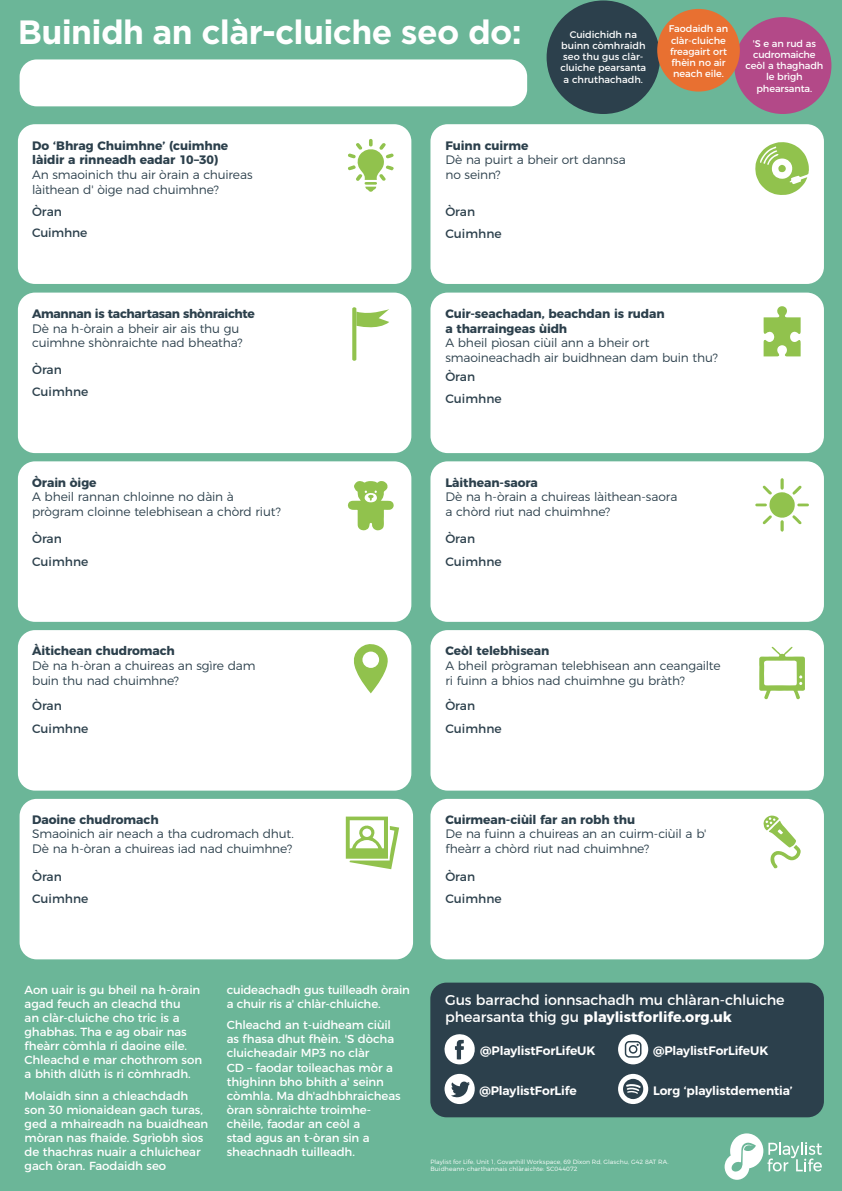
<style>
.page{position:relative;width:842px;height:1191px;background:#6bb698}
.page>*{position:absolute;margin:0;border:0;box-sizing:border-box;transform-origin:0 0}
.t1{font:700 33.6px "Gotham";letter-spacing:-.02em;color:#fff}
.t2{font:14.3px/17.1px "Montserrat";letter-spacing:-.015em;color:#fff}
.t3{font:300 12.2px/14.7px "Montserrat";letter-spacing:-.015em;color:#2c404c}
.t4{font:700 12.2px/14.7px "Montserrat";letter-spacing:-.005em;color:#2c404c}
.t5{font:12.2px/22.4px "Montserrat";color:#2c404c}
.t6{font:600 12.2px "Montserrat";letter-spacing:-.01em;color:#fff}
.t7{font:700 12.2px "Montserrat";letter-spacing:-.025em;color:#2c404c}
.t8{font:11.7px/14.1px "Montserrat";letter-spacing:-.01em;color:#fff}
.t9{font:9.7px/11.2px "Montserrat";letter-spacing:-.01em;color:#fff;text-align:center}
.t10{font:300 6.1px/7.3px "Montserrat";letter-spacing:.01em;color:#fff}
.s1{font-weight:700}
</style>
<div class="page">
<div style="left:20px;top:59px;width:507px;height:47px;background:#fff;border-radius:17px"></div>
<div style="left:18px;top:461px;width:393px;height:161px;background:#fff;border-radius:17px"></div>
<svg style="left:347px;top:481px;width:47px;height:50px"></svg>
<div style="left:430px;top:124px;width:394px;height:160px;background:#fff;border-radius:17px"></div>
<svg style="left:755px;top:142px;width:54px;height:53px"></svg>
<div style="left:778px;top:165px;width:8px;height:7px;background:#91c24d;border-radius:50%"></div>
<div style="left:430px;top:461px;width:394px;height:161px;background:#fff;border-radius:17px"></div>
<svg style="left:755px;top:478px;width:54px;height:54px"></svg>
<div style="left:430px;top:630px;width:394px;height:160px;background:#fff;border-radius:17px"></div>
<svg style="left:759px;top:647px;width:46px;height:52px"></svg>
<div style="left:430px;top:799px;width:394px;height:160px;background:#fff;border-radius:17px"></div>
<svg style="left:763px;top:815px;width:38px;height:53px"></svg>
<div style="left:18px;top:292px;width:393px;height:161px;background:#fff;border-radius:17px"></div>
<svg style="left:352px;top:307px;width:37px;height:54px"></svg>
<div style="left:18px;top:124px;width:393px;height:160px;background:#fff;border-radius:17px"></div>
<svg style="left:348px;top:139px;width:46px;height:53px"></svg>
<div style="left:18px;top:630px;width:393px;height:160px;background:#fff;border-radius:17px"></div>
<svg style="left:354px;top:644px;width:34px;height:49px"></svg>
<div style="left:20px;top:799px;width:393px;height:160px;background:#fff;border-radius:17px"></div>
<svg style="left:346px;top:816px;width:53px;height:53px"></svg>
<div style="left:430px;top:292px;width:394px;height:161px;background:#fff;border-radius:17px"></div>
<svg style="left:763px;top:306px;width:38px;height:50px"></svg>
<svg style="left:725px;top:1133px;width:97px;height:46px"></svg>
<div style="left:734px;top:17px;width:97px;height:97px;background:#b34988;border-radius:50%"></div>
<div style="left:547px;top:0;width:113px;height:114px;background:#2c404c;border-radius:50%"></div>
<div style="left:657px;top:9px;width:83px;height:83px;background:#e87031;border-radius:50%"></div>
<div style="left:430px;top:982px;width:394px;height:135px;background:#2c404c;border-radius:16px"></div>
<svg style="left:444px;top:1034px;width:31px;height:30px"></svg>
<svg style="left:444px;top:1073px;width:31px;height:31px"></svg>
<div style="left:618px;top:1034px;width:30px;height:30px;background:#fff;border-radius:50%"></div>
<svg style="left:625px;top:1041px;width:16px;height:16px"></svg>
<div style="left:618px;top:1073px;width:30px;height:31px;background:#fff;border-radius:50%"></div>
<svg style="left:623px;top:1078px;width:20px;height:21px"></svg>
<h1 class="t1" style="left:18px;top:13px;width:505px">Buinidh an clàr-cluiche seo do:</h1>
<p class="t9" style="left:560px;top:28px;width:87px">Cuidichidh na buinn còmhraidh seo thu gus clàr&shy;cluiche pearsanta a chruthachadh.</p>
<p class="t9" style="left:669px;top:23px;width:61px">Faodaidh an clàr-cluiche freagairt ort fhèin no air neach eile.</p>
<p class="t9" style="left:746px;top:37px;width:79px">'S e an rud as cudromaiche ceòl a thaghadh le brìgh phearsanta.</p>
<p class="t4" style="left:32px;top:137px;width:198px">Do ‘Bhrag Chuimhne’ (cuimhne làidir a rinneadh eadar 10–30)</p>
<p class="t3" style="left:32px;top:166px;width:222px">An smaoinich thu air òrain a chuireas làithean d' òige nad chuimhne?</p>
<p class="t5" style="left:32px;top:200px;width:57px;line-height:21.4px">Òran<br>Cuimhne</p>
<p class="t4" style="left:445px;top:137px;width:85px">Fuinn cuirme</p>
<p class="t3" style="left:445px;top:151px;width:182px">Dè na puirt a bheir ort dannsa no seinn?</p>
<p class="t5" style="left:445px;top:199px;width:58px">Òran<br>Cuimhne</p>
<p class="t7" style="left:32px;top:303px;width:224px">Amannan is tachartasan shònraichte</p>
<p class="t3" style="left:32px;top:320px;width:212px">Dè na h-òrain a bheir air ais thu gu cuimhne shònraichte nad bheatha?</p>
<p class="t5" style="left:32px;top:357px;width:58px">Òran<br>Cuimhne</p>
<p class="t4" style="left:445px;top:305px;width:221px">Cuir-seachadan, beachdan is rudan a tharraingeas ùidh</p>
<p class="t3" style="left:445px;top:334px;width:274px">A bheil pìosan ciùil ann a bheir ort smaoineachadh air buidhnean dam buin thu?</p>
<p class="t5" style="left:445px;top:364px;width:58px">Òran<br>Cuimhne</p>
<p class="t4" style="left:32px;top:474px;width:66px">Òrain òige</p>
<p class="t3" style="left:32px;top:488px;width:250px">A bheil rannan chloinne no dàin à prògram cloinne telebhisean a chòrd riut?</p>
<p class="t5" style="left:32px;top:527px;width:58px">Òran<br>Cuimhne</p>
<p class="t4" style="left:445px;top:474px;width:94px">Làithean-saora</p>
<p class="t3" style="left:445px;top:488px;width:233px">Dè na h-òrain a chuireas làithean-saora a chòrd riut nad chuimhne?</p>
<p class="t5" style="left:445px;top:527px;width:58px">Òran<br>Cuimhne</p>
<p class="t4" style="left:32px;top:643px;width:144px">Àitichean chudromach</p>
<p class="t3" style="left:32px;top:657px;width:225px">Dè na h-òran a chuireas an sgìre dam buin thu nad chuimhne?</p>
<p class="t5" style="left:32px;top:694px;width:58px">Òran<br>Cuimhne</p>
<p class="t4" style="left:445px;top:643px;width:106px">Ceòl telebhisean</p>
<p class="t3" style="left:445px;top:657px;width:277px">A bheil prògraman telebhisean ann ceangailte ri fuinn a bhios nad chuimhne gu bràth?</p>
<p class="t5" style="left:445px;top:694px;width:58px">Òran<br>Cuimhne</p>
<p class="t4" style="left:32px;top:811px;width:128px">Daoine chudromach</p>
<p class="t3" style="left:32px;top:825px;width:263px">Smaoinich air neach a tha cudromach dhut.<br>Dè na h-òran a chuireas iad nad chuimhne?</p>
<p class="t5" style="left:32px;top:864px;width:58px">Òran<br>Cuimhne</p>
<p class="t4" style="left:445px;top:811px;width:191px">Cuirmean-ciùil far an robh thu</p>
<p class="t3" style="left:445px;top:825px;width:263px">De na fuinn a chuireas an an cuirm-ciùil a b' fheàrr a chòrd riut nad chuimhne?</p>
<p class="t5" style="left:445px;top:864px;width:58px">Òran<br>Cuimhne</p>
<p class="t8" style="left:25px;top:981px;width:179px">Aon uair is gu bheil na h-òrain agad feuch an cleachd thu<br>an clàr-cluiche cho tric is a ghabhas. Tha e ag obair nas fheàrr còmhla ri daoine eile.<br>Chleachd e mar chothrom son a bhith dlùth is ri còmhradh.</p>
<p class="t8" style="left:25px;top:1087px;width:185px">Molaidh sinn a chleachdadh son 30 mionaidean gach turas, ged a mhaireadh na buaidhean mòran nas fhaide. Sgrìobh sìos de thachras nuair a chluichear gach òran. Faodaidh seo</p>
<p class="t8" style="left:227px;top:981px;width:185px">cuideachadh gus tuilleadh òrain a chuir ris a' chlàr-chluiche.</p>
<p class="t8" style="left:227px;top:1017px;width:176px">Chleachd an t-uidheam ciùil as fhasa dhut fhèin. 'S dòcha cluicheadair MP3 no clàr<br>CD – faodar toileachas mòr a thighinn bho bhith a' seinn còmhla. Ma dh'adhbhraicheas òran sònraichte troimhe&shy;chèile, faodar an ceòl a<br>stad agus an t-òran sin a sheachnadh tuilleadh.</p>
<p class="t2" style="left:445px;top:990px;width:341px">Gus barrachd ionnsachadh mu chlàran-chluiche phearsanta thig gu <span class="s1">playlistforlife.org.uk</span></p>
<p class="t6" style="left:480px;top:1041px;width:117px">@PlaylistForLifeUK</p>
<p class="t6" style="left:479px;top:1080px;width:99px">@PlaylistForLife</p>
<p class="t6" style="left:653px;top:1041px;width:117px">@PlaylistForLifeUK</p>
<p class="t6" style="left:653px;top:1080px;width:141px">Lorg ‘playlistdementia’</p>
<p class="t10" style="left:430px;top:1157px;width:240px">Playlist for Life, Unit 1, Govanhill Workspace, 69 Dixon Rd, Glaschu, G42 8AT RA.<br>Buidheann-charthannais chlàraichte: SC044072</p>
</div>
